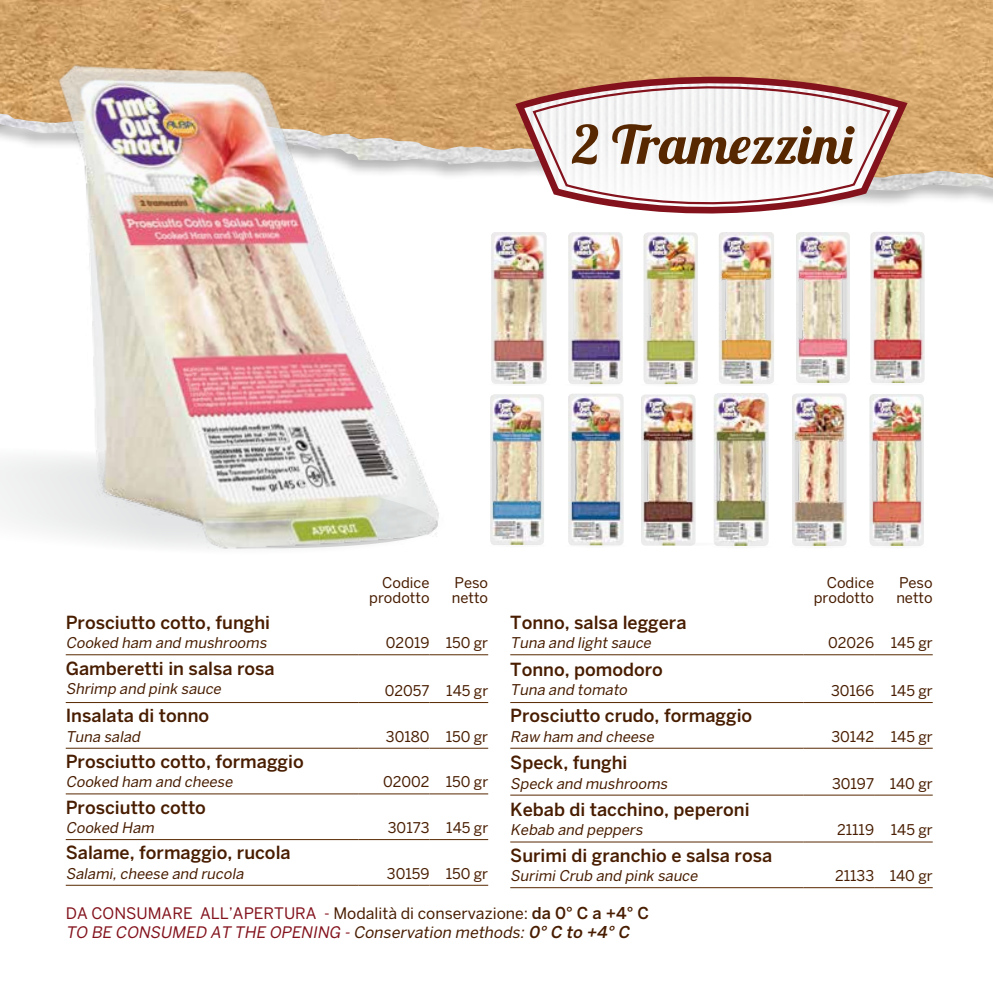
<style>
.page{position:relative;width:993px;height:993px;background:#fff}
.page>*{position:absolute;margin:0;border:0;box-sizing:border-box;transform-origin:0 0}
.t1{font:52.85px "Lobster 1.4";color:#572800;scale:1.05 1}
.t2{font:500 18.03px "Benton Sans";color:#481d00}
.t3{font:italic 15.75px/19.2px "Benton Sans";color:#83121c}
.t4{font:italic 14.7px "Benton Sans";color:#481d00}
.t5{font:14.7px/14.7px "Benton Sans";color:#481d00;text-align:right}
.s1{font-style:normal}
.s2{font-style:normal;color:#481d00}
.s3{font-weight:500;font-style:normal;font-size:16.28px;color:#481d00}
.s4{color:#481d00}
.s5{font-weight:500;font-size:16.28px;color:#481d00}
</style>
<div class="page">
<img style="left:0;top:0;width:992px;height:99px">
<div style="left:0;top:99px;width:992px;height:120px;background:#000;opacity:.3"></div>
<img style="left:0;top:124px;width:510px;height:59px">
<svg style="left:510px;top:50px;width:401px;height:169px"></svg>
<svg style="left:531px;top:57px;width:360px;height:162px"></svg>
<div style="left:0;top:459px;width:24px;height:64px;background:#f2f2f3"></div>
<img style="left:24px;top:32px;width:446px;height:517px">
<svg style="left:484px;top:382px;width:68px;height:4px"></svg>
<img style="left:491px;top:232px;width:55px;height:151px">
<hr style="left:561px;top:544px;width:68px;height:3px;background:#636466;border-radius:50%">
<img style="left:568px;top:394px;width:55px;height:151px">
<svg style="left:712px;top:382px;width:67px;height:4px"></svg>
<img style="left:719px;top:232px;width:54px;height:151px">
<hr style="left:561px;top:383px;width:66px;height:3px;background:#636466;border-radius:50%">
<img style="left:568px;top:232px;width:54px;height:152px">
<hr style="left:637px;top:383px;width:65px;height:3px;background:#636466;border-radius:50%">
<img style="left:643px;top:232px;width:54px;height:152px">
<hr style="left:789px;top:381px;width:65px;height:4px;background:#fafafa;border-radius:50%">
<img style="left:796px;top:232px;width:53px;height:151px">
<hr style="left:863px;top:381px;width:66px;height:4px;background:#fafafa;border-radius:50%">
<img style="left:870px;top:232px;width:54px;height:151px">
<svg style="left:484px;top:543px;width:66px;height:4px"></svg>
<img style="left:490px;top:394px;width:54px;height:150px">
<svg style="left:661px;top:542px;width:66px;height:4px"></svg>
<img style="left:641px;top:394px;width:54px;height:151px">
<hr style="left:708px;top:544px;width:66px;height:4px;background:#fafafa;border-radius:50%">
<img style="left:713px;top:393px;width:55px;height:153px">
<hr style="left:785px;top:544px;width:67px;height:4px;background:#fafafa;border-radius:50%">
<img style="left:792px;top:393px;width:54px;height:153px">
<hr style="left:863px;top:544px;width:66px;height:4px;background:#fafafa;border-radius:50%">
<img style="left:869px;top:394px;width:54px;height:152px">
<hr style="left:66px;top:654px;width:292px;height:1px;background:#572800">
<hr style="left:358px;top:654px;width:71px;height:1px;background:#572800">
<hr style="left:429px;top:654px;width:59px;height:1px;background:#572800">
<hr style="left:66px;top:702px;width:292px;height:1px;background:#572800">
<hr style="left:358px;top:702px;width:71px;height:1px;background:#572800">
<hr style="left:429px;top:702px;width:59px;height:1px;background:#572800">
<hr style="left:66px;top:747px;width:292px;height:1px;background:#572800">
<hr style="left:358px;top:747px;width:71px;height:1px;background:#572800">
<hr style="left:429px;top:747px;width:59px;height:1px;background:#572800">
<hr style="left:66px;top:793px;width:292px;height:1px;background:#572800">
<hr style="left:358px;top:793px;width:71px;height:1px;background:#572800">
<hr style="left:429px;top:793px;width:59px;height:1px;background:#572800">
<hr style="left:66px;top:838px;width:292px;height:1px;background:#572800">
<hr style="left:358px;top:838px;width:71px;height:1px;background:#572800">
<hr style="left:429px;top:838px;width:59px;height:1px;background:#572800">
<hr style="left:66px;top:884px;width:292px;height:1px;background:#572800">
<hr style="left:358px;top:884px;width:71px;height:1px;background:#572800">
<hr style="left:429px;top:884px;width:59px;height:1px;background:#572800">
<hr style="left:510px;top:654px;width:293px;height:1px;background:#572800">
<hr style="left:803px;top:654px;width:70px;height:1px;background:#572800">
<hr style="left:873px;top:654px;width:59px;height:1px;background:#572800">
<hr style="left:510px;top:702px;width:293px;height:1px;background:#572800">
<hr style="left:803px;top:702px;width:70px;height:1px;background:#572800">
<hr style="left:873px;top:702px;width:59px;height:1px;background:#572800">
<hr style="left:510px;top:747px;width:293px;height:1px;background:#572800">
<hr style="left:803px;top:747px;width:70px;height:1px;background:#572800">
<hr style="left:873px;top:747px;width:59px;height:1px;background:#572800">
<hr style="left:510px;top:794px;width:293px;height:1px;background:#572800">
<hr style="left:803px;top:794px;width:70px;height:1px;background:#572800">
<hr style="left:873px;top:794px;width:59px;height:1px;background:#572800">
<hr style="left:510px;top:841px;width:293px;height:1px;background:#572800">
<hr style="left:803px;top:841px;width:70px;height:1px;background:#572800">
<hr style="left:873px;top:841px;width:59px;height:1px;background:#572800">
<hr style="left:510px;top:887px;width:293px;height:1px;background:#572800">
<hr style="left:803px;top:887px;width:70px;height:1px;background:#572800">
<hr style="left:873px;top:887px;width:59px;height:1px;background:#572800">
<h1 class="t1" style="left:572px;top:111px;width:268px">2 Tramezzini</h1>
<p class="t5" style="left:369px;top:574px;width:62px">Codice prodotto</p>
<p class="t5" style="left:451px;top:574px;width:38px;text-align:left">Peso netto</p>
<p class="t2" style="left:66px;top:611px;width:206px">Prosciutto cotto, funghi</p>
<p class="t4" style="left:66px;top:634px;width:205px">Cooked ham and mushrooms</p>
<p class="t5" style="left:386px;top:635px;width:104px">02019 150 gr</p>
<p class="t2" style="left:66px;top:657px;width:210px">Gamberetti in salsa rosa</p>
<p class="t4" style="left:66px;top:679px;width:160px">Shrimp and pink sauce</p>
<p class="t5" style="left:384px;top:683px;width:105px">02057 145 gr</p>
<p class="t2" style="left:66px;top:704px;width:145px">Insalata di tonno</p>
<p class="t4" style="left:66px;top:727px;width:79px">Tuna salad</p>
<p class="t5" style="left:386px;top:728px;width:104px">30180 150 gr</p>
<p class="t2" style="left:66px;top:750px;width:239px">Prosciutto cotto, formaggio</p>
<p class="t4" style="left:66px;top:773px;width:171px">Cooked ham and cheese</p>
<p class="t5" style="left:383px;top:774px;width:107px">02002 150 gr</p>
<p class="t2" style="left:66px;top:796px;width:142px">Prosciutto cotto</p>
<p class="t4" style="left:66px;top:818px;width:93px">Cooked Ham</p>
<p class="t5" style="left:388px;top:819px;width:102px">30173 145 gr</p>
<p class="t2" style="left:66px;top:841px;width:226px">Salame, formaggio, rucola</p>
<p class="t4" style="left:66px;top:864px;width:182px">Salami,cheese and rucola</p>
<p class="t5" style="left:387px;top:865px;width:103px">30159 150 gr</p>
<p class="t5" style="left:813px;top:574px;width:62px">Codice prodotto</p>
<p class="t5" style="left:896px;top:574px;width:38px;text-align:left">Peso netto</p>
<p class="t2" style="left:510px;top:611px;width:178px">Tonno, salsa leggera</p>
<p class="t4" style="left:510px;top:634px;width:145px">Tuna and lightsauce</p>
<p class="t5" style="left:827px;top:635px;width:106px">02026 145 gr</p>
<p class="t2" style="left:510px;top:658px;width:154px">Tonno, pomodoro</p>
<p class="t4" style="left:510px;top:680px;width:121px">Tuna and tomato</p>
<p class="t5" style="left:830px;top:683px;width:103px">30166 145 gr</p>
<p class="t2" style="left:510px;top:704px;width:243px">Prosciutto crudo, formaggio</p>
<p class="t4" style="left:510px;top:727px;width:148px">Raw ham and cheese</p>
<p class="t5" style="left:831px;top:728px;width:103px">30142 145 gr</p>
<p class="t2" style="left:510px;top:751px;width:119px">Speck, funghi</p>
<p class="t4" style="left:510px;top:774px;width:162px">Speck and mushrooms</p>
<p class="t5" style="left:831px;top:775px;width:102px">30197 140 gr</p>
<p class="t2" style="left:510px;top:798px;width:241px">Kebab di tacchino, peperoni</p>
<p class="t4" style="left:510px;top:821px;width:137px">Kebab and peppers</p>
<p class="t5" style="left:836px;top:822px;width:97px">21119 145 gr</p>
<p class="t2" style="left:510px;top:844px;width:263px">Surimi di granchio e salsa rosa</p>
<p class="t4" style="left:510px;top:866px;width:192px">SurimiCrub and pink sauce</p>
<p class="t5" style="left:834px;top:868px;width:99px">21133 140 gr</p>
<p class="t3" style="left:66px;top:903px;width:584px"><span class="s1">DA CONSUMARE ALL’APERTURA -</span> <span class="s2">Modalità di conservazione:</span> <span class="s3">da 0° C a +4° C<br></span>TO BE CONSUMED AT THE OPENING -<span class="s4">Conservation methods:</span><span class="s5">0° C to +4° C</span></p>
</div>
